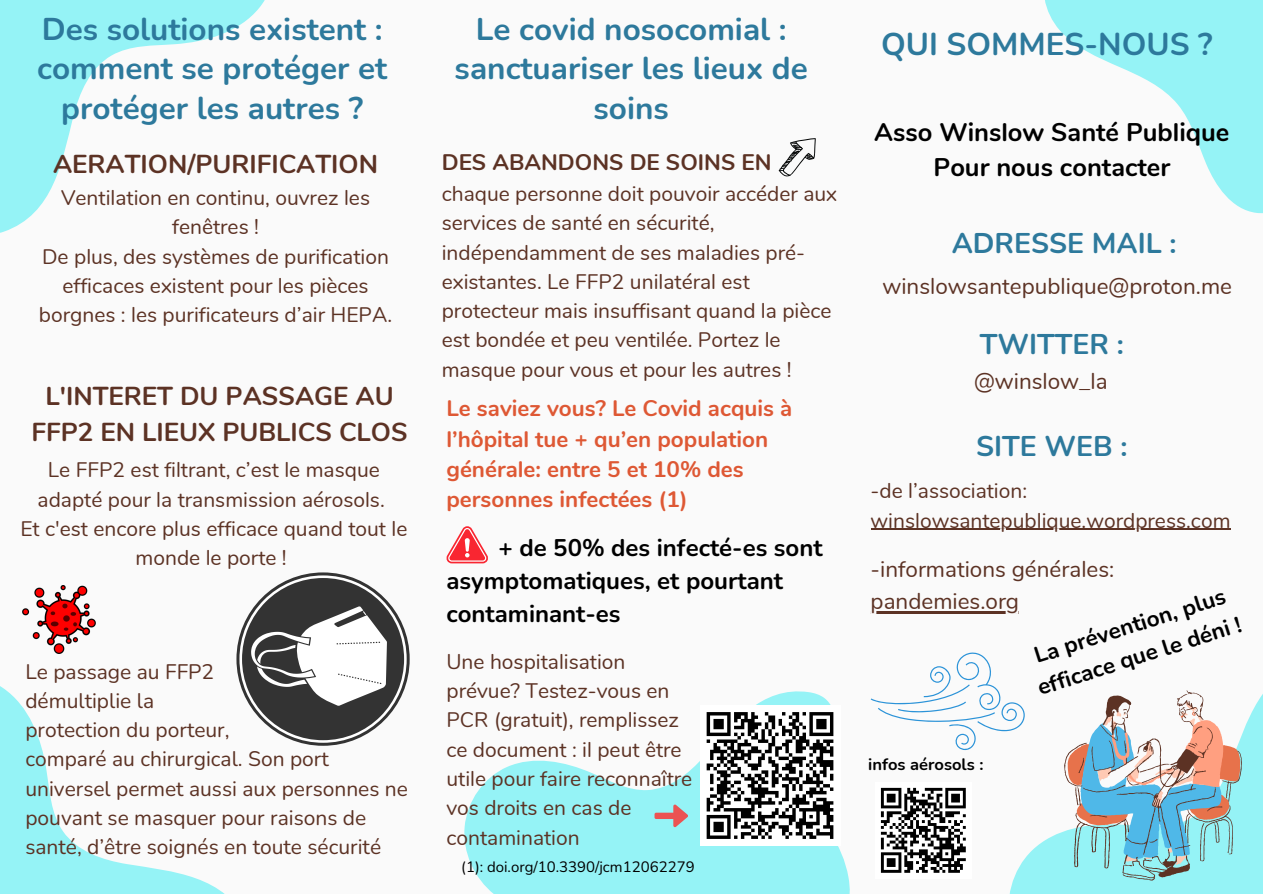
<style>
.page{position:relative;width:1263px;height:894px;background:#fff}
.page>*{position:absolute;margin:0;border:0;box-sizing:border-box;transform-origin:0 0}
.t1{font:700 31.5px/39.3px "Nunito";color:#2d799c;text-align:center}
.t2{font:700 28.5px "Nunito";color:#2d799c}
.t3{font:700 25.95px/36px "Nunito";color:#5c3224;text-align:center}
.t4{font:700 25.5px "Nunito";color:#000}
.t5{font:700 24px/32.5px "Nunito";color:#000}
.t6{font:700 22.5px/30.3px "Nunito";color:#de5834}
.t7{font:22.5px/31.5px "Nunito";color:#5c3224}
.t8{font:700 22.5px/31.3px "Nunito";color:#000;text-align:center}
.t9{font:700 22.5px "Nunito";color:#5c3224}
.t10{font:21px/29.2px "Nunito";color:#5c3224}
.t11{font:700 16.5px "Nunito";color:#000}
.t12{font:15px "Nunito";color:#000}
</style>
<div class="page">
<div style="left:0;top:0;width:1263px;height:893px;background:#fafafa"></div>
<svg style="left:961px;top:694px;width:302px;height:199px"></svg>
<svg style="left:1064px;top:690px;width:178px;height:190px"></svg>
<svg style="left:0;top:620px;width:239px;height:273px"></svg>
<svg style="left:464px;top:691px;width:386px;height:202px;fill:#95f3f6"></svg>
<svg style="left:0;top:0;width:265px;height:233px"></svg>
<svg style="left:1045px;top:0;width:218px;height:214px"></svg>
<img style="left:22px;top:585px;width:73px;height:68px">
<div style="left:700px;top:705px;width:140px;height:140px;background:#fff"></div>
<svg style="left:706px;top:712px;width:128px;height:127px"></svg>
<svg style="left:446px;top:526px;width:42px;height:37px"></svg>
<svg style="left:239px;top:575px;width:168px;height:167px"></svg>
<svg style="left:654px;top:803px;width:34px;height:24px"></svg>
<div style="left:875px;top:781px;width:97px;height:97px;background:#fff"></div>
<svg style="left:880px;top:787px;width:86px;height:86px"></svg>
<svg style="left:871px;top:652px;width:154px;height:97px"></svg>
<svg style="left:779px;top:138px;width:37px;height:38px"></svg>
<hr style="left:871px;top:528px;width:359px;height:2px;background:#5c3224">
<hr style="left:871px;top:611px;width:148px;height:2px;background:#5c3224">
<p class="t1" style="left:37px;top:10px;width:351px">Des solutions existent : comment se protéger et protéger les autres ?</p>
<p class="t1" style="left:455px;top:10px;width:355px">Le covid nosocomial : sanctuariser les lieux de soins</p>
<p class="t3" style="left:53px;top:146px;width:327px">AERATION/PURIFICATION</p>
<p class="t10" style="left:61px;top:183px;width:310px;text-align:center">Ventilation en continu, ouvrez les fenêtres !</p>
<p class="t10" style="left:39px;top:242px;width:355px;text-align:center">De plus, des systèmes de purification efficaces existent pour les pièces borgnes : les purificateurs d’air HEPA.</p>
<p class="t9" style="left:442px;top:147px;width:331px">DES ABANDONS DE SOINS EN</p>
<p class="t10" style="left:442px;top:179px;width:397px">chaque personne doit pouvoir accéder aux services de santé en sécurité, indépendamment de ses maladies pré&shy;existantes. Le FFP2 unilatéral est protecteur mais insuffisant quand la pièce est bondée et peu ventilée. Portez le masque pour vous et pour les autres !</p>
<p class="t3" style="left:32px;top:378px;width:378px">L'INTERET DU PASSAGE AU<br>FFP2 EN LIEUX PUBLICS CLOS</p>
<p class="t10" style="left:38px;top:455px;width:349px;text-align:center">Le FFP2 est filtrant, c’est le masque adapté pour la transmission aérosols.</p>
<p class="t10" style="left:20px;top:514px;width:389px;text-align:center">Et c'est encore plus efficace quand tout le monde le porte !</p>
<p class="t10" style="left:25px;top:657px;width:190px">Le passage au FFP2</p>
<p class="t10" style="left:25px;top:686px;width:130px">démultiplie la</p>
<p class="t10" style="left:25px;top:715px;width:206px">protection du porteur,</p>
<p class="t10" style="left:25px;top:744px;width:384px">comparé au chirurgical. Son port universel permet aussi aux personnes ne pouvant se masquer pour raisons de santé, d’être soignés en toute sécurité</p>
<p class="t6" style="left:446px;top:393px;width:347px">Le saviez vous? Le Covid acquis à l’hôpital tue + qu’en population générale: entre 5 et 10% des personnes infectées (1)</p>
<p class="t5" style="left:446px;top:532px;width:378px;text-indent:52px">+ de 50% des infecté-es sont asymptomatiques, et pourtant contaminant-es</p>
<p class="t10" style="left:446px;top:647px;width:247px">Une hospitalisation prévue? Testez-vous en<br>PCR (gratuit), remplissez ce document : il peut être utile pour faire reconnaître vos droits en cas de contamination</p>
<p class="t12" style="left:461px;top:856px;width:235px">(1): doi.org/10.3390/jcm12062279</p>
<p class="t1" style="left:881px;top:25px;width:333px">QUI SOMMES-NOUS ?</p>
<p class="t4" style="left:874px;top:115px;width:357px">Asso Winslow Santé Publique</p>
<p class="t4" style="left:933px;top:150px;width:238px">Pour nous contacter</p>
<p class="t2" style="left:952px;top:224px;width:226px">ADRESSE MAIL :</p>
<p class="t7" style="left:882px;top:271px;width:351px">winslowsantepublique@proton.me</p>
<p class="t2" style="left:980px;top:325px;width:146px">TWITTER :</p>
<p class="t7" style="left:974px;top:366px;width:135px">@winslow_la</p>
<p class="t2" style="left:976px;top:427px;width:153px">SITE WEB :</p>
<p class="t10" style="left:871px;top:476px;width:361px">-de l’association: winslowsantepublique.wordpress.com</p>
<p class="t7" style="left:871px;top:554px;width:245px">-informations générales: pandemies.org</p>
<p class="t8" style="left:1024px;top:644px;width:214px;rotate:-18deg">La prévention, plus efficace que le déni !</p>
<p class="t11" style="left:868px;top:753px;width:117px">infos aérosols :</p>
</div>
